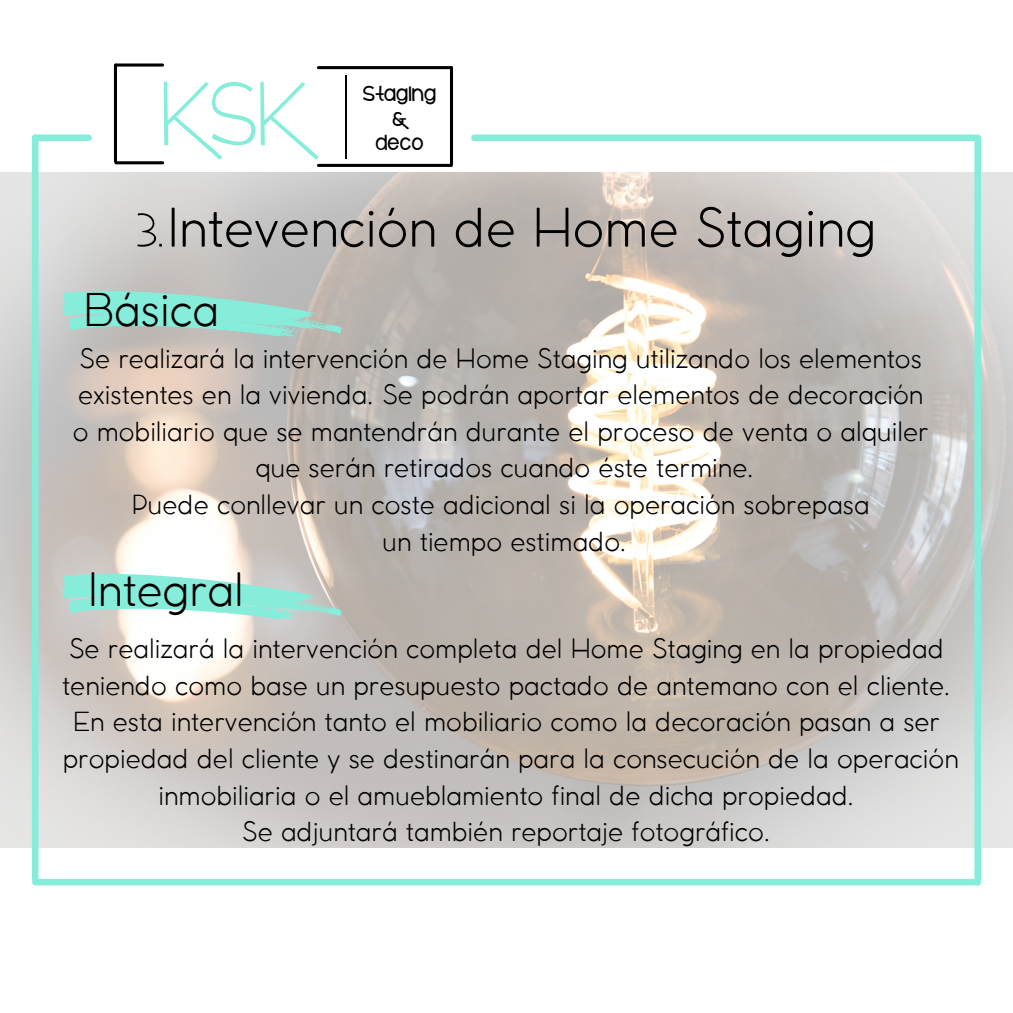
<style>
.page{position:relative;width:1013px;height:1013px;background:#fff}
.page>*{position:absolute;margin:0;border:0;box-sizing:border-box;transform-origin:0 0}
.t1{font:99.5px "cafe&brewery";color:#85edda}
.t2{font:300 52.5px "COCOMAT";color:#000}
.t3{font:300 45px "COCOMAT";color:#000}
.t4{font:300 26.25px/36.5px "COCOMAT";color:#000;text-align:center}
.t5{font:23.75px "cafebrewerybold";color:#000}
.s1{font-family:"cafe&brewery";font-weight:400}
</style>
<div class="page">
<div style="left:35px;top:134px;width:54px;height:7px;background:#85edda"></div>
<div style="left:474px;top:134px;width:500px;height:7px;background:#85edda"></div>
<div style="left:35px;top:878px;width:939px;height:7px;background:#85edda"></div>
<img style="left:0;top:172px;width:1012px;height:675px">
<div style="left:32px;top:138px;width:6px;height:740px;background:#85edda"></div>
<div style="left:974px;top:138px;width:7px;height:744px;background:#85edda"></div>
<hr style="left:345px;top:75px;width:2px;height:84px;background:#000">
<hr style="left:116px;top:64px;width:47px;height:2px;background:#000">
<hr style="left:116px;top:161px;width:47px;height:3px;background:#000">
<hr style="left:114px;top:65px;width:3px;height:96px;background:#000">
<hr style="left:318px;top:66px;width:133px;height:3px;background:#000">
<hr style="left:318px;top:164px;width:133px;height:3px;background:#000">
<hr style="left:450px;top:67px;width:3px;height:97px;background:#000">
<svg style="left:62px;top:573px;width:280px;height:46px"></svg>
<svg style="left:62px;top:291px;width:280px;height:46px"></svg>
<p class="t1" style="left:163px;top:60px;width:146px">KSK</p>
<p class="t5" style="left:363px;top:81px;width:75px">Staging</p>
<p class="t5" style="left:393px;top:106px;width:15px">&amp;</p>
<p class="t5" style="left:376px;top:130px;width:49px">deco</p>
<p class="t2" style="left:137px;top:193px;width:741px"><span class="s1">3.</span>Intevención de Home Staging</p>
<p class="t3" style="left:83px;top:280px;width:137px">Básica</p>
<p class="t4" style="left:80px;top:340px;width:843px">Se realizará la intervención de Home Staging utilizando los elementos</p>
<p class="t4" style="left:78px;top:376px;width:846px">existentes en la vivienda. Se podrán aportar elementos de decoración</p>
<p class="t4" style="left:73px;top:413px;width:857px">o mobiliario que se mantendrán durante el proceso de venta o alquiler</p>
<p class="t4" style="left:255px;top:449px;width:500px">que serán retirados cuando éste termine.</p>
<p class="t4" style="left:132px;top:486px;width:739px">Puede conllevar un coste adicional si la operación sobrepasa</p>
<p class="t4" style="left:382px;top:522px;width:246px">un tiempo estimado.</p>
<p class="t3" style="left:88px;top:560px;width:157px">Integral</p>
<p class="t4" style="left:69px;top:630px;width:876px">Se realizará la intervención completa del Home Staging en la propiedad</p>
<p class="t4" style="left:62px;top:667px;width:890px">teniendo como base un presupuesto pactado de antemano con el cliente.</p>
<p class="t4" style="left:73px;top:703px;width:868px">En esta intervención tanto el mobiliario como la decoración pasan a ser</p>
<p class="t4" style="left:63px;top:740px;width:897px">propiedad del cliente y se destinarán para la consecución de la operación inmobiliaria o el amueblamiento final de dicha propiedad.</p>
<p class="t4" style="left:242px;top:813px;width:530px">Se adjuntará también reportaje fotográfico.</p>
</div>
